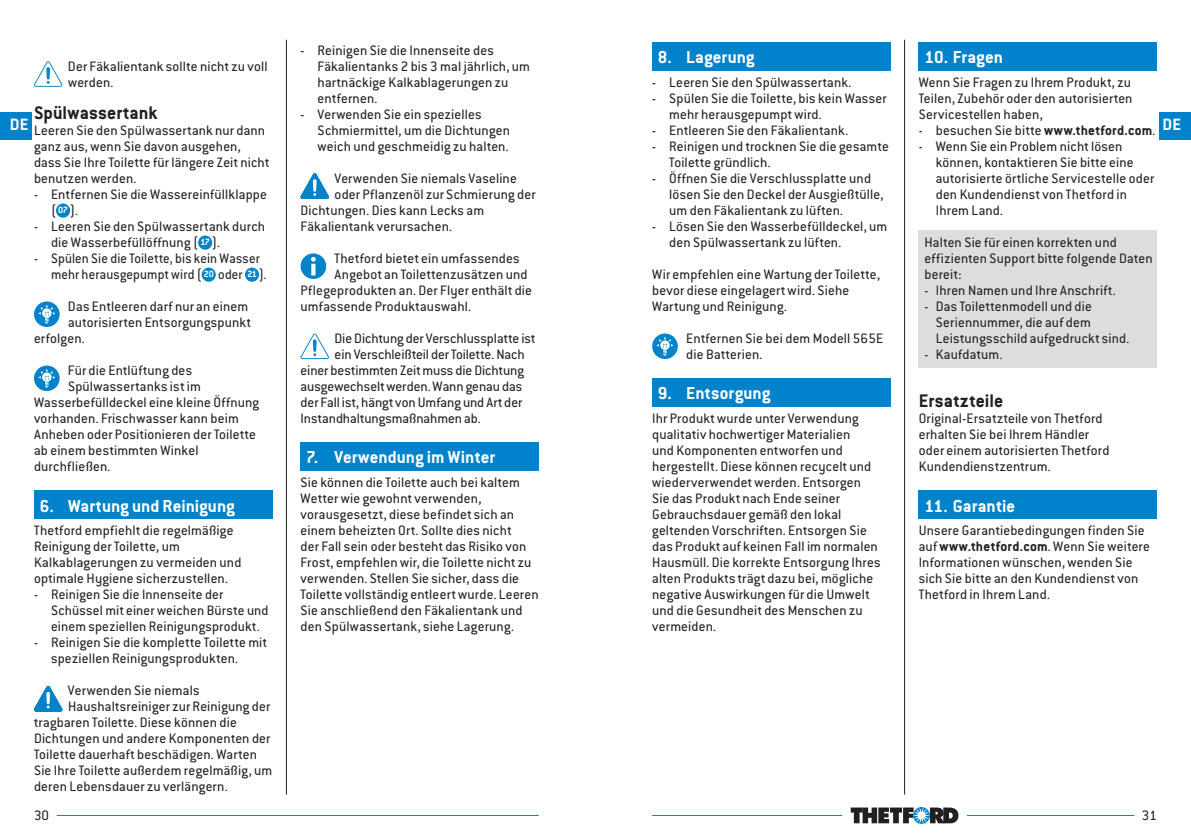
<style>
.page{position:relative;width:1191px;height:840px;background:#fff}
.page>*{position:absolute;margin:0;border:0;box-sizing:border-box;transform-origin:0 0}
.t1{font:700 20px "Conduit ITC Pro";letter-spacing:.005em;color:#231f20}
.t2{font:700 19px "Conduit ITC Pro";color:#fff}
.t3{font:700 18px "Conduit ITC Pro";color:#fff}
.t4{font:15px/16px "Conduit ITC Pro";letter-spacing:.01em;color:#231f20}
.s1{font-weight:700}
.s2{font-weight:700;font-size:10px;color:#fff}
</style>
<div class="page">
<hr style="left:286px;top:40px;width:1px;height:754px;background:#231f20">
<hr style="left:904px;top:40px;width:1px;height:754px;background:#231f20">
<hr style="left:57px;top:814px;width:482px;height:1px;background:#0083ca">
<hr style="left:967px;top:814px;width:167px;height:1px;background:#0083ca">
<svg style="left:850px;top:807px;width:108px;height:16px"></svg>
<hr style="left:652px;top:814px;width:190px;height:1px;background:#0083ca">
<div style="left:918px;top:230px;width:239px;height:137px;background:#dcdddf"></div>
<div style="left:652px;top:42px;width:238px;height:28px;background:#0083ca"></div>
<svg style="left:652px;top:333px;width:26px;height:26px"></svg>
<svg style="left:656px;top:336px;width:17px;height:19px"></svg>
<div style="left:652px;top:378px;width:238px;height:28px;background:#0083ca"></div>
<div style="left:918px;top:42px;width:239px;height:28px;background:#0083ca"></div>
<div style="left:918px;top:490px;width:239px;height:28px;background:#0083ca"></div>
<svg style="left:34px;top:61px;width:28px;height:26px"></svg>
<div style="left:56px;top:203px;width:14px;height:14px;background:#0083ca;border-radius:50%"></div>
<div style="left:198px;top:235px;width:14px;height:14px;background:#0083ca;border-radius:50%"></div>
<div style="left:202px;top:267px;width:14px;height:14px;background:#0083ca;border-radius:50%"></div>
<div style="left:245px;top:267px;width:14px;height:14px;background:#0083ca;border-radius:50%"></div>
<svg style="left:34px;top:301px;width:26px;height:26px"></svg>
<svg style="left:38px;top:304px;width:17px;height:19px"></svg>
<svg style="left:34px;top:365px;width:26px;height:26px"></svg>
<svg style="left:38px;top:368px;width:17px;height:19px"></svg>
<div style="left:34px;top:490px;width:238px;height:28px;background:#0083ca"></div>
<svg style="left:34px;top:685px;width:28px;height:26px"></svg>
<svg style="left:300px;top:173px;width:29px;height:26px"></svg>
<div style="left:300px;top:253px;width:26px;height:26px;background:#0083ca;border-radius:50%"></div>
<svg style="left:311px;top:257px;width:5px;height:18px"></svg>
<svg style="left:300px;top:333px;width:29px;height:26px"></svg>
<div style="left:300px;top:442px;width:239px;height:28px;background:#0083ca"></div>
<div style="left:0;top:112px;width:31px;height:28px;background:#0083ca"></div>
<div style="left:1159px;top:112px;width:32px;height:28px;background:#0083ca"></div>
<p class="t4" style="left:317px;top:42px;width:214px;text-indent:-17px">- Reinigen Sie die Innenseite des<br>Fäkalientanks 2 bis 3 mal jährlich, um hartnäckige Kalkablagerungen zu entfernen.</p>
<p class="t4" style="left:317px;top:106px;width:194px;text-indent:-17px">- Verwenden Sie ein spezielles<br>Schmiermittel, um die Dichtungen weich und geschmeidig zu halten.</p>
<p class="t4" style="left:334px;top:170px;width:184px">Verwenden Sie niemals Vaseline</p>
<p class="t4" style="left:334px;top:186px;width:202px">oder Pflanzenöl zur Schmierung der</p>
<p class="t4" style="left:300px;top:202px;width:185px">Dichtungen. Dies kann Lecks am</p>
<p class="t4" style="left:300px;top:218px;width:153px">Fäkalientank verursachen.</p>
<p class="t4" style="left:334px;top:250px;width:187px">Thetford bietet ein umfassendes</p>
<p class="t4" style="left:334px;top:266px;width:194px">Angebot an Toilettenzusätzen und</p>
<p class="t4" style="left:300px;top:282px;width:233px">Pflegeprodukten an. Der Flyer enthält die</p>
<p class="t4" style="left:300px;top:298px;width:172px">umfassende Produktauswahl.</p>
<p class="t4" style="left:334px;top:330px;width:202px">Die Dichtung der Verschlussplatte ist</p>
<p class="t4" style="left:334px;top:346px;width:192px">ein Verschleißteil der Toilette. Nach</p>
<p class="t4" style="left:300px;top:362px;width:225px">einer bestimmten Zeit muss die Dichtung</p>
<p class="t4" style="left:300px;top:378px;width:223px">ausgewechselt werden. Wann genau das</p>
<p class="t4" style="left:300px;top:394px;width:223px">der Fall ist, hängt von Umfang und Art der</p>
<p class="t4" style="left:300px;top:410px;width:181px">Instandhaltungsmaßnahmen ab.</p>
<p class="t2" style="left:306px;top:446px;width:190px">7. Verwendung im Winter</p>
<p class="t4" style="left:300px;top:474px;width:240px">Sie können die Toilette auch bei kaltem Wetter wie gewohnt verwenden, vorausgesetzt, diese befindet sich an einem beheizten Ort. Sollte dies nicht<br>der Fall sein oder besteht das Risiko von Frost, empfehlen wir, die Toilette nicht zu verwenden. Stellen Sie sicher, dass die Toilette vollständig entleert wurde. Leeren Sie anschließend den Fäkalientank und den Spülwassertank, siehe Lagerung.</p>
<p class="t2" style="left:658px;top:46px;width:98px">8. Lagerung</p>
<p class="t4" style="left:652px;top:74px;width:201px">- Leeren Sie den Spülwassertank.</p>
<p class="t4" style="left:669px;top:90px;width:219px;text-indent:-17px">- Spülen Sie die Toilette, bis kein Wasser mehr herausgepumpt wird.</p>
<p class="t4" style="left:652px;top:122px;width:197px">- Entleeren Sie den Fäkalientank.</p>
<p class="t4" style="left:669px;top:138px;width:221px;text-indent:-17px">- Reinigen und trocknen Sie die gesamte<br>Toilette gründlich.</p>
<p class="t4" style="left:669px;top:170px;width:216px;text-indent:-17px">- Öffnen Sie die Verschlussplatte und lösen Sie den Deckel der Ausgießtülle, um den Fäkalientank zu lüften.</p>
<p class="t4" style="left:669px;top:218px;width:220px;text-indent:-17px">- Lösen Sie den Wasserbefülldeckel, um den Spülwassertank zu lüften.</p>
<p class="t4" style="left:652px;top:266px;width:229px">Wir empfehlen eine Wartung der Toilette, bevor diese eingelagert wird. Siehe<br>Wartung und Reinigung.</p>
<p class="t4" style="left:686px;top:330px;width:198px">Entfernen Sie bei dem Modell 565E die Batterien.</p>
<p class="t2" style="left:658px;top:382px;width:114px">9. Entsorgung</p>
<p class="t4" style="left:652px;top:410px;width:230px">Ihr Produkt wurde unter Verwendung qualitativ hochwertiger Materialien<br>und Komponenten entworfen und hergestellt. Diese können recycelt und wiederverwendet werden. Entsorgen Sie das Produkt nach Ende seiner Gebrauchsdauer gemäß den lokal geltenden Vorschriften. Entsorgen Sie das Produkt auf keinen Fall im normalen Hausmüll. Die korrekte Entsorgung Ihres alten Produkts trägt dazu bei, mögliche negative Auswirkungen für die Umwelt und die Gesundheit des Menschen zu vermeiden.</p>
<p class="t2" style="left:924px;top:46px;width:80px">10. Fragen</p>
<p class="t4" style="left:918px;top:74px;width:215px;text-align:justify">Wenn Sie Fragen zu Ihrem Produkt, zu Teilen, Zubehör oder den autorisierten Servicestellen haben,</p>
<p class="t4" style="left:918px;top:122px;width:238px">- besuchen Sie bitte <span class="s1">www.thetford.com</span>.</p>
<p class="t4" style="left:935px;top:138px;width:220px;text-indent:-17px">- Wenn Sie ein Problem nicht lösen können, kontaktieren Sie bitte eine autorisierte örtliche Servicestelle oder den Kundendienst von Thetford in<br>Ihrem Land.</p>
<p class="t4" style="left:924px;top:234px;width:230px">Halten Sie für einen korrekten und effizienten Support bitte folgende Daten bereit:</p>
<p class="t4" style="left:924px;top:282px;width:193px">- Ihren Namen und Ihre Anschrift.</p>
<p class="t4" style="left:935px;top:298px;width:195px;text-indent:-11px">- Das Toilettenmodell und die<br>Seriennummer, die auf dem<br>Leistungsschild aufgedruckt sind.</p>
<p class="t4" style="left:924px;top:346px;width:80px">- Kaufdatum.</p>
<h1 class="t1" style="left:918px;top:389px;width:86px">Ersatzteile</h1>
<p class="t4" style="left:918px;top:410px;width:192px">Original-Ersatzteile von Thetford erhalten Sie bei Ihrem Händler oder einem autorisierten Thetford<br>Kundendienstzentrum.</p>
<p class="t2" style="left:924px;top:494px;width:92px">11. Garantie</p>
<p class="t4" style="left:918px;top:522px;width:233px">Unsere Garantiebedingungen finden Sie auf <span class="s1">www.thetford.com</span>. Wenn Sie weitere Informationen wünschen, wenden Sie sich Sie bitte an den Kundendienst von Thetford in Ihrem Land.</p>
<p class="t4" style="left:68px;top:58px;width:201px">Der Fäkalientank sollte nicht zu voll werden.</p>
<h1 class="t1" style="left:34px;top:101px;width:125px">Spülwassertank</h1>
<p class="t4" style="left:34px;top:122px;width:237px">Leeren Sie den Spülwassertank nur dann ganz aus, wenn Sie davon ausgehen, dass Sie Ihre Toilette für längere Zeit nicht benutzen werden.</p>
<p class="t4" style="left:51px;top:186px;width:217px;text-indent:-17px">- Entfernen Sie die Wassereinfüllklappe (<span class="s2">07</span>).</p>
<p class="t4" style="left:51px;top:218px;width:216px;text-indent:-17px">- Leeren Sie den Spülwassertank durch die Wasserbefüllöffnung ( <span class="s2">17</span> ).</p>
<p class="t4" style="left:51px;top:250px;width:217px;text-indent:-17px">- Spülen Sie die Toilette, bis kein Wasser mehr herausgepumpt wird ( <span class="s2">20</span> oder <span class="s2">21</span> ).</p>
<p class="t4" style="left:68px;top:298px;width:182px">Das Entleeren darf nur an einem</p>
<p class="t4" style="left:68px;top:314px;width:184px">autorisierten Entsorgungspunkt</p>
<p class="t4" style="left:34px;top:330px;width:52px">erfolgen.</p>
<p class="t4" style="left:68px;top:362px;width:126px">Für die Entlüftung des</p>
<p class="t4" style="left:68px;top:378px;width:134px">Spülwassertanks ist im</p>
<p class="t4" style="left:34px;top:394px;width:227px">Wasserbefülldeckel eine kleine Öffnung</p>
<p class="t4" style="left:34px;top:410px;width:206px">vorhanden. Frischwasser kann beim</p>
<p class="t4" style="left:34px;top:426px;width:223px">Anheben oder Positionieren der Toilette</p>
<p class="t4" style="left:34px;top:442px;width:166px">ab einem bestimmten Winkel</p>
<p class="t4" style="left:34px;top:458px;width:78px">durchfließen.</p>
<p class="t2" style="left:40px;top:494px;width:197px">6. Wartung und Reinigung</p>
<p class="t4" style="left:34px;top:522px;width:209px">Thetford empfiehlt die regelmäßige Reinigung der Toilette, um Kalkablagerungen zu vermeiden und optimale Hygiene sicherzustellen.</p>
<p class="t4" style="left:51px;top:586px;width:219px;text-indent:-17px">- Reinigen Sie die Innenseite der<br>Schüssel mit einer weichen Bürste und einem speziellen Reinigungsprodukt.</p>
<p class="t4" style="left:51px;top:634px;width:217px;text-indent:-17px">- Reinigen Sie die komplette Toilette mit speziellen Reinigungsprodukten.</p>
<p class="t4" style="left:68px;top:682px;width:133px">Verwenden Sie niemals</p>
<p class="t4" style="left:68px;top:698px;width:204px">Haushaltsreiniger zur Reinigung der</p>
<p class="t4" style="left:34px;top:714px;width:204px">tragbaren Toilette. Diese können die</p>
<p class="t4" style="left:34px;top:730px;width:238px">Dichtungen und andere Komponenten der</p>
<p class="t4" style="left:34px;top:746px;width:224px">Toilette dauerhaft beschädigen. Warten</p>
<p class="t4" style="left:34px;top:762px;width:240px">Sie Ihre Toilette außerdem regelmäßig, um</p>
<p class="t4" style="left:34px;top:778px;width:195px">deren Lebensdauer zu verlängern.</p>
<p class="t3" style="left:10px;top:114px;width:20px">DE</p>
<p class="t3" style="left:1162px;top:114px;width:20px">DE</p>
<p class="t4" style="left:34px;top:807px;width:17px">30</p>
<p class="t4" style="left:1141px;top:807px;width:17px">31</p>
</div>
